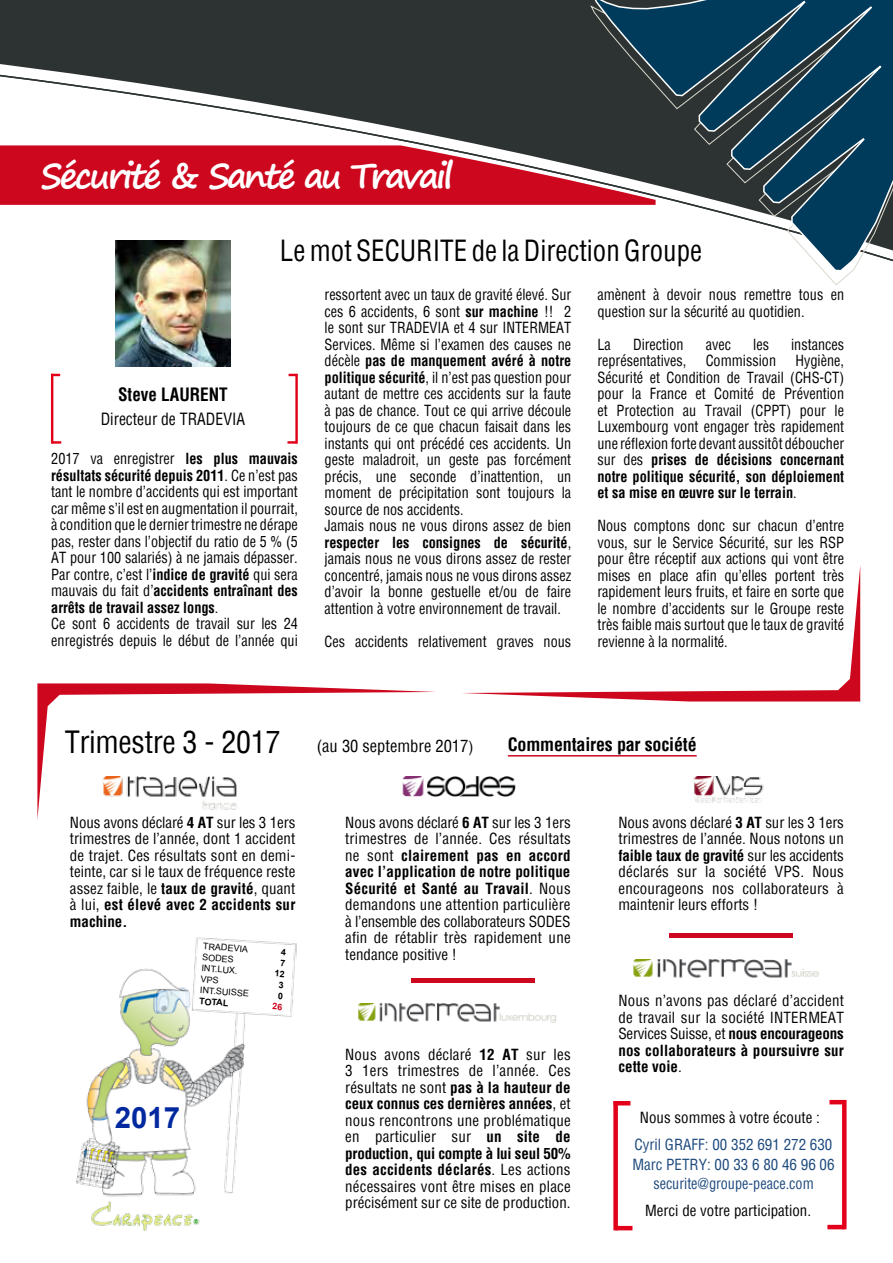
<style>
.page{position:relative;width:893px;height:1263px;background:#fff}
.page>*{position:absolute;margin:0;border:0;box-sizing:border-box;transform-origin:0 0}
.t1{font:700 34.5px "Segoe Print";letter-spacing:-.08em;color:#fff}
.t2{font:condensed 30px "Helvetica";letter-spacing:-.01em;color:#000}
.t3{font:700 29.4px "Arial";color:#00289f}
.t4{font:condensed 28.5px "Helvetica";color:#000;scale:.95 1}
.t5{font:700 condensed 18px "Helvetica";letter-spacing:-.01em;color:#000}
.t6{font:700 condensed 18px "Helvetica";letter-spacing:-.01em;color:#000;scale:.95 1}
.t7{font:condensed 16.5px "Helvetica";color:#000}
.t8{font:condensed 16.5px "Helvetica";color:#000;scale:.95 1}
.t9{font:condensed 15px/16.5px "Helvetica";color:#000;scale:.95 1}
.t10{font:condensed 15px/16.5px "Helvetica";color:#000;text-align:justify}
.t11{font:condensed 15px/19.5px "Helvetica";color:#1d497d;text-align:center}
.t12{font:700 9.75px "Arial";color:#000}
.t13{font:9px "Arial";color:#000}
.t14{font:700 9px "Arial";color:#000}
.s1{font-weight:700}
.s2{font-size:15px}
</style>
<div class="page">
<img style="left:76px;top:937px;width:220px;height:294px">
<svg style="left:463px;top:568px;width:397px;height:133px"></svg>
<svg style="left:37px;top:683px;width:398px;height:136px"></svg>
<hr style="left:508px;top:755px;width:189px;height:1px;background:#cd071e">
<img style="left:101px;top:776px;width:151px;height:36px">
<img style="left:633px;top:959px;width:186px;height:19px">
<svg style="left:0;top:0;width:590px;height:277px;fill:#2d3332"></svg>
<svg style="left:590px;top:0;width:262px;height:285px"></svg>
<svg style="left:593px;top:0;width:300px;height:272px"></svg>
<svg style="left:0;top:145px;width:656px;height:60px"></svg>
<div style="left:411px;top:978px;width:123px;height:5px;background:#cd071e"></div>
<img style="left:358px;top:1003px;width:198px;height:20px">
<hr style="left:613px;top:1101px;width:17px;height:4px;background:#e2001a">
<div style="left:613px;top:1101px;width:5px;height:129px;background:#e2001a"></div>
<hr style="left:615px;top:1226px;width:17px;height:4px;background:#e2001a">
<hr style="left:829px;top:1100px;width:16px;height:4px;background:#e2001a">
<svg style="left:842px;top:1100px;width:4px;height:129px"></svg>
<hr style="left:827px;top:1225px;width:18px;height:4px;background:#e2001a">
<hr style="left:670px;top:933px;width:123px;height:4px;background:#cd071e">
<img style="left:401px;top:776px;width:114px;height:21px">
<img style="left:693px;top:776px;width:71px;height:27px">
<div style="left:198px;top:944px;width:52px;height:14px;background:#fff"></div>
<svg style="left:53px;top:374px;width:7px;height:2px"></svg>
<hr style="left:51px;top:374px;width:2px;height:70px;background:#e2001a">
<svg style="left:52px;top:441px;width:9px;height:3px"></svg>
<svg style="left:289px;top:374px;width:6px;height:2px"></svg>
<hr style="left:295px;top:374px;width:3px;height:70px;background:#e2001a">
<svg style="left:287px;top:441px;width:10px;height:3px"></svg>
<img style="left:116px;top:241px;width:114px;height:125px">
<svg style="left:201px;top:976px;width:18px;height:7px"></svg>
<svg style="left:272px;top:948px;width:14px;height:62px"></svg>
<h1 class="t1" style="left:41px;top:145px;width:414px">Sécurité &amp; Santé au Travail</h1>
<h3 class="t4" style="left:280px;top:232px;width:446px">Le mot SECURITE de la Direction Groupe</h3>
<p class="t6" style="left:118px;top:382px;width:117px">Steve LAURENT</p>
<p class="t8" style="left:101px;top:408px;width:153px">Directeur de TRADEVIA</p>
<p class="t9" style="left:51px;top:450px;width:261px">2017 va enregistrer <span class="s1">les plus mauvais résultats sécurité depuis 2011</span>. Ce n’est pas tant le nombre d’accidents qui est important car même s’il est en augmentation il pourrait, à condition que le dernier trimestre ne dérape pas, rester dans l’objectif du ratio de 5 % (5<br>AT pour 100 salariés) à ne jamais dépasser.<br>Par contre, c’est l’<span class="s1">indice de gravité</span> qui sera mauvais du fait d’<span class="s1">accidents entraînant des arrêts de travail assez longs</span>.<br>Ce sont 6 accidents de travail sur les 24 enregistrés depuis le début de l’année qui</p>
<p class="t9" style="left:325px;top:286px;width:261px">ressortent avec un taux de gravité élevé. Sur ces 6 accidents, 6 sont <span class="s1">sur machine</span> !! 2 le sont sur TRADEVIA et 4 sur INTERMEAT Services. Même si l’examen des causes ne décèle <span class="s1">pas de manquement avéré à notre politique sécurité</span>, il n’est pas question pour autant de mettre ces accidents sur la faute à pas de chance. Tout ce qui arrive découle toujours de ce que chacun faisait dans les instants qui ont précédé ces accidents. Un geste maladroit, un geste pas forcément précis, une seconde d’inattention, un moment de précipitation sont toujours la source de nos accidents.<br>Jamais nous ne vous dirons assez de bien <span class="s1">respecter les consignes de sécurité</span>, jamais nous ne vous dirons assez de rester concentré, jamais nous ne vous dirons assez d’avoir la bonne gestuelle et/ou de faire attention à votre environnement de travail.</p>
<p class="t9" style="left:325px;top:633px;width:261px">Ces accidents relativement graves nous</p>
<p class="t9" style="left:597px;top:286px;width:261px">amènent à devoir nous remettre tous en question sur la sécurité au quotidien.</p>
<p class="t9" style="left:597px;top:336px;width:16px">La</p>
<p class="t9" style="left:633px;top:336px;width:55px">Direction</p>
<p class="t9" style="left:706px;top:336px;width:28px">avec</p>
<p class="t9" style="left:753px;top:336px;width:18px">les</p>
<p class="t9" style="left:791px;top:336px;width:57px">instances</p>
<p class="t9" style="left:597px;top:352px;width:95px">représentatives,</p>
<p class="t9" style="left:706px;top:352px;width:76px">Commission</p>
<p class="t9" style="left:597px;top:352px;width:261px;text-align:justify;text-indent:198px">Hygiène, Sécurité et Condition de Travail (CHS-CT) pour la France et Comité de Prévention et Protection au Travail (CPPT) pour le Luxembourg vont engager très rapidement une réflexion forte devant aussitôt déboucher sur des <span class="s1">prises de décisions concernant notre politique sécurité, son déploiement et sa mise en œuvre sur le terrain</span>.</p>
<p class="t9" style="left:597px;top:517px;width:261px;text-align:justify">Nous comptons donc sur chacun d’entre vous, sur le Service Sécurité, sur les RSP pour être réceptif aux actions qui vont être mises en place afin qu’elles portent très rapidement leurs fruits, et faire en sorte que le nombre d’accidents sur le Groupe reste très faible mais surtout que le taux de gravité revienne à la normalité.</p>
<h2 class="t2" style="left:65px;top:722px;width:217px">Trimestre 3 - 2017</h2>
<p class="t7" style="left:317px;top:735px;width:158px">(au 30 septembre 2017<span class="s2">)</span></p>
<p class="t5" style="left:508px;top:733px;width:190px">Commentaires par société</p>
<p class="t10" style="left:70px;top:814px;width:227px">Nous avons déclaré <span class="s1">4 AT</span> sur les 3 1ers trimestres de l’année, dont 1 accident de trajet. Ces résultats sont en demi&shy;teinte, car si le taux de fréquence reste assez faible, le <span class="s1">taux de gravité</span>, quant à lui, <span class="s1">est élevé avec 2 accidents sur machine.</span></p>
<p class="t13" style="left:204px;top:940px;width:47px;rotate:4deg">TRADEVIA</p>
<p class="t13" style="left:203px;top:951px;width:33px;rotate:4deg">SODES</p>
<p class="t13" style="left:202px;top:962px;width:38px;rotate:4deg">INT.LUX.</p>
<p class="t13" style="left:201px;top:984px;width:51px;rotate:4deg">INT.SUISSE</p>
<p class="t14" style="left:200px;top:995px;width:31px;rotate:4deg">TOTAL</p>
<p class="t12" style="left:203px;top:942px;width:46px;rotate:4deg">Résultats</p>
<h3 class="t3" style="left:115px;top:1098px;width:67px">2017</h3>
<p class="t10" style="left:345px;top:814px;width:227px">Nous avons déclaré <span class="s1">6 AT</span> sur les 3 1ers trimestres de l’année. Ces résultats ne sont <span class="s1">clairement pas en accord avec l’application de notre politique Sécurité et Santé au Travail</span>. Nous demandons une attention particulière à l’ensemble des collaborateurs SODES afin de rétablir très rapidement une tendance positive !</p>
<p class="t10" style="left:345px;top:1045px;width:227px">Nous avons déclaré <span class="s1">12 AT</span> sur les 3 1ers trimestres de l’année. Ces résultats ne sont <span class="s1">pas à la hauteur de ceux connus ces dernières années</span>, et nous rencontrons une problématique en particulier sur <span class="s1">un site de production, qui compte à lui seul 50% des accidents déclarés</span>. Les actions nécessaires vont être mises en place précisément sur ce site de production.</p>
<p class="t10" style="left:618px;top:814px;width:227px">Nous avons déclaré <span class="s1">3 AT</span> sur les 3 1ers trimestres de l’année. Nous notons un <span class="s1">faible taux de gravité</span> sur les accidents déclarés sur la société VPS. Nous encourageons nos collaborateurs à maintenir leurs efforts !</p>
<p class="t10" style="left:618px;top:992px;width:227px">Nous n’avons pas déclaré d’accident de travail sur la société INTERMEAT Services Suisse, et <span class="s1">nous encourageons nos collaborateurs à poursuivre sur cette voie</span>.</p>
<p class="t10" style="left:640px;top:1109px;width:181px">Nous sommes à votre écoute :</p>
<p class="t11" style="left:632px;top:1135px;width:204px">Cyril GRAFF: 00 352 691 272 630<br>Marc PETRY: 00 33 6 80 46 96 06 securite@groupe-peace.com</p>
<p class="t10" style="left:645px;top:1202px;width:167px">Merci de votre participation.</p>
</div>
